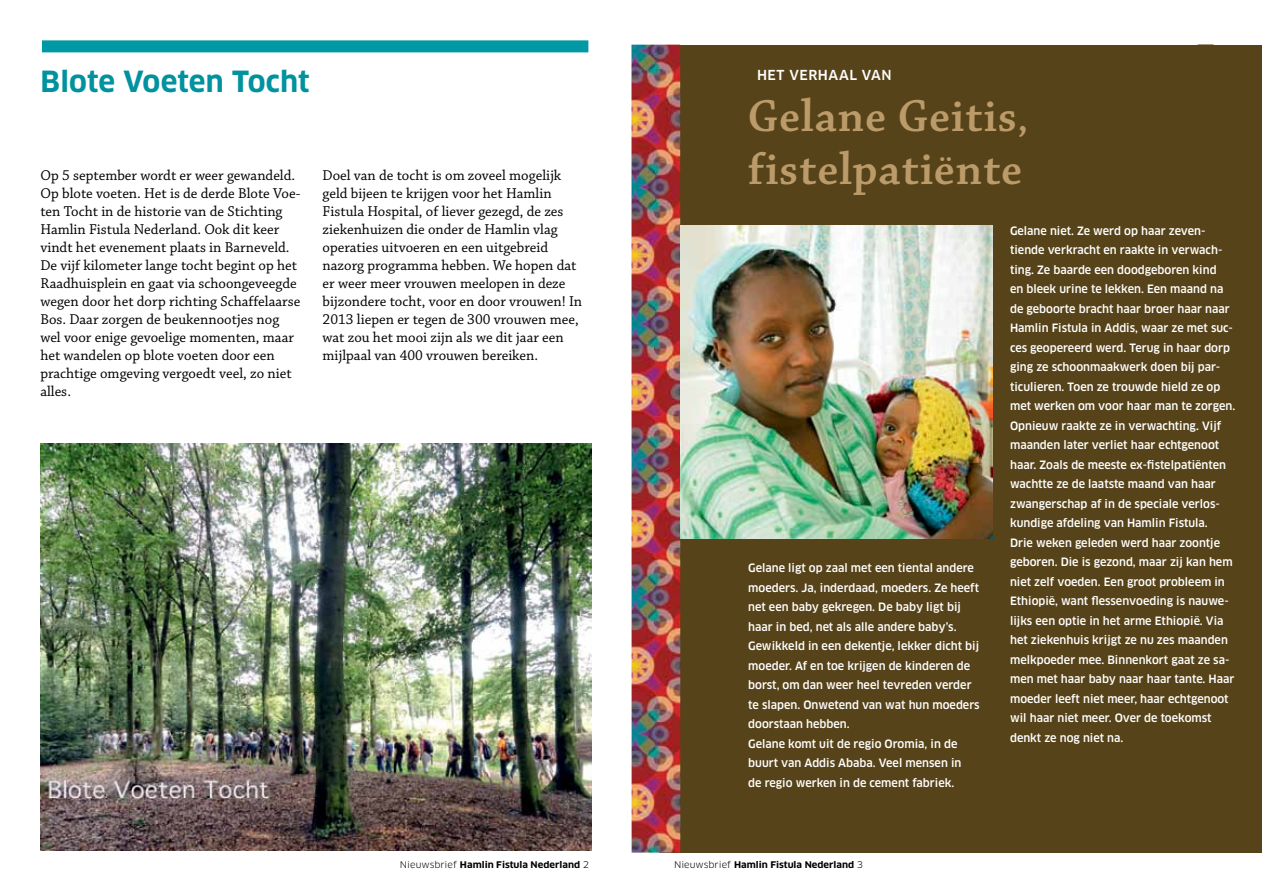
<style>
.page{position:relative;width:1263px;height:893px;background:#fff}
.page>*{position:absolute;margin:0;border:0;box-sizing:border-box;transform-origin:0 0}
.t1{font:47.85px "Chaparral MM 580 31";letter-spacing:.03em;color:#bc9b6a}
.t2{font:700 28.5px "Clan";letter-spacing:.005em;color:#00929f}
.t3{font:15px/18px "Chaparral MM 390 10";color:#000}
.t4{font:500 13.5px "Clan";letter-spacing:.04em;color:#fff}
.t5{font:500 11.25px/19.5px "Clan";color:#fff}
.t6{font:700 9px "Clan";color:#000;scale:1.07 1}
.s1{font-weight:400}
</style>
<div class="page">
<div style="left:659px;top:45px;width:603px;height:808px;background:#574319"></div>
<img style="left:631px;top:45px;width:49px;height:808px">
<img style="left:680px;top:226px;width:313px;height:313px">
<img style="left:40px;top:443px;width:551px;height:407px">
<div style="left:42px;top:40px;width:546px;height:12px;background:#0098a4"></div>
<h2 class="t2" style="left:40px;top:64px;width:271px">Blote Voeten Tocht</h2>
<h3 class="t3" style="left:40px;top:166px;width:256px">Op 5 september wordt er weer gewandeld.</h3>
<p class="t3" style="left:40px;top:184px;width:261px">Op blote voeten. Het is de derde Blote Voe&shy;ten Tocht in de historie van de Stichting Hamlin Fistula Nederland. Ook dit keer vindt het evenement plaats in Barneveld.<br>De vijf kilometer lange tocht begint op het Raadhuisplein en gaat via schoongeveegde wegen door het dorp richting Schaffelaarse Bos. Daar zorgen de beukennootjes nog wel voor enige gevoelige momenten, maar het wandelen op blote voeten door een prachtige omgeving vergoedt veel, zo niet alles.</p>
<p class="t3" style="left:323px;top:166px;width:261px">Doel van de tocht is om zoveel mogelijk geld bijeen te krijgen voor het Hamlin Fistula Hospital, of liever gezegd, de zes ziekenhuizen die onder de Hamlin vlag operaties uitvoeren en een uitgebreid nazorg programma hebben. We hopen dat er weer meer vrouwen meelopen in deze bijzondere tocht, voor en door vrouwen! In 2013 liepen er tegen de 300 vrouwen mee, wat zou het mooi zijn als we dit jaar een mijlpaal van 400 vrouwen bereiken.</p>
<p class="t4" style="left:757px;top:66px;width:136px">HET VERHAAL VAN</p>
<h1 class="t1" style="left:748px;top:90px;width:281px">Gelane Geitis,</h1>
<h1 class="t1" style="left:748px;top:144px;width:275px">fistelpatiënte</h1>
<p class="t5" style="left:748px;top:558px;width:233px">Gelane ligt op zaal met een tiental andere moeders. Ja, inderdaad, moeders. Ze heeft net een baby gekregen. De baby ligt bij haar in bed, net als alle andere baby’s.<br>Gewikkeld in een dekentje, lekker dicht bij moeder. Af en toe krijgen de kinderen de borst, om dan weer heel tevreden verder te slapen. Onwetend van wat hun moeders doorstaan hebben.<br>Gelane komt uit de regio Oromia, in de buurt van Addis Ababa. Veel mensen in<br>de regio werken in de cement fabriek.</p>
<p class="t5" style="left:1010px;top:221px;width:227px">Gelane niet. Ze werd op haar zeven&shy;tiende verkracht en raakte in verwach&shy;ting. Ze baarde een doodgeboren kind<br>en bleek urine te lekken. Een maand na de geboorte bracht haar broer haar naar Hamlin Fistula in Addis, waar ze met suc&shy;ces geopereerd werd. Terug in haar dorp ging ze schoonmaakwerk doen bij par&shy;ticulieren. Toen ze trouwde hield ze op met werken om voor haar man te zorgen.<br>Opnieuw raakte ze in verwachting. Vijf maanden later verliet haar echtgenoot haar. Zoals de meeste ex-fistelpatiënten wachtte ze de laatste maand van haar zwangerschap af in de speciale verlos&shy;kundige afdeling van Hamlin Fistula.<br>Drie weken geleden werd haar zoontje geboren. Die is gezond, maar zij kan hem niet zelf voeden. Een groot probleem in Ethiopië, want flessenvoeding is nauwe&shy;lijks een optie in het arme Ethiopië. Via het ziekenhuis krijgt ze nu zes maanden melkpoeder mee. Binnenkort gaat ze sa&shy;men met haar baby naar haar tante. Haar moeder leeft niet meer, haar echtgenoot wil haar niet meer. Over de toekomst denkt ze nog niet na.</p>
<p class="t6" style="left:400px;top:859px;width:178px"><span class="s1">Nieuwsbrief</span> Hamlin Fistula Nederland <span class="s1">2</span></p>
<p class="t6" style="left:674px;top:859px;width:178px"><span class="s1">Nieuwsbrief</span> Hamlin Fistula Nederland <span class="s1">3</span></p>
</div>
